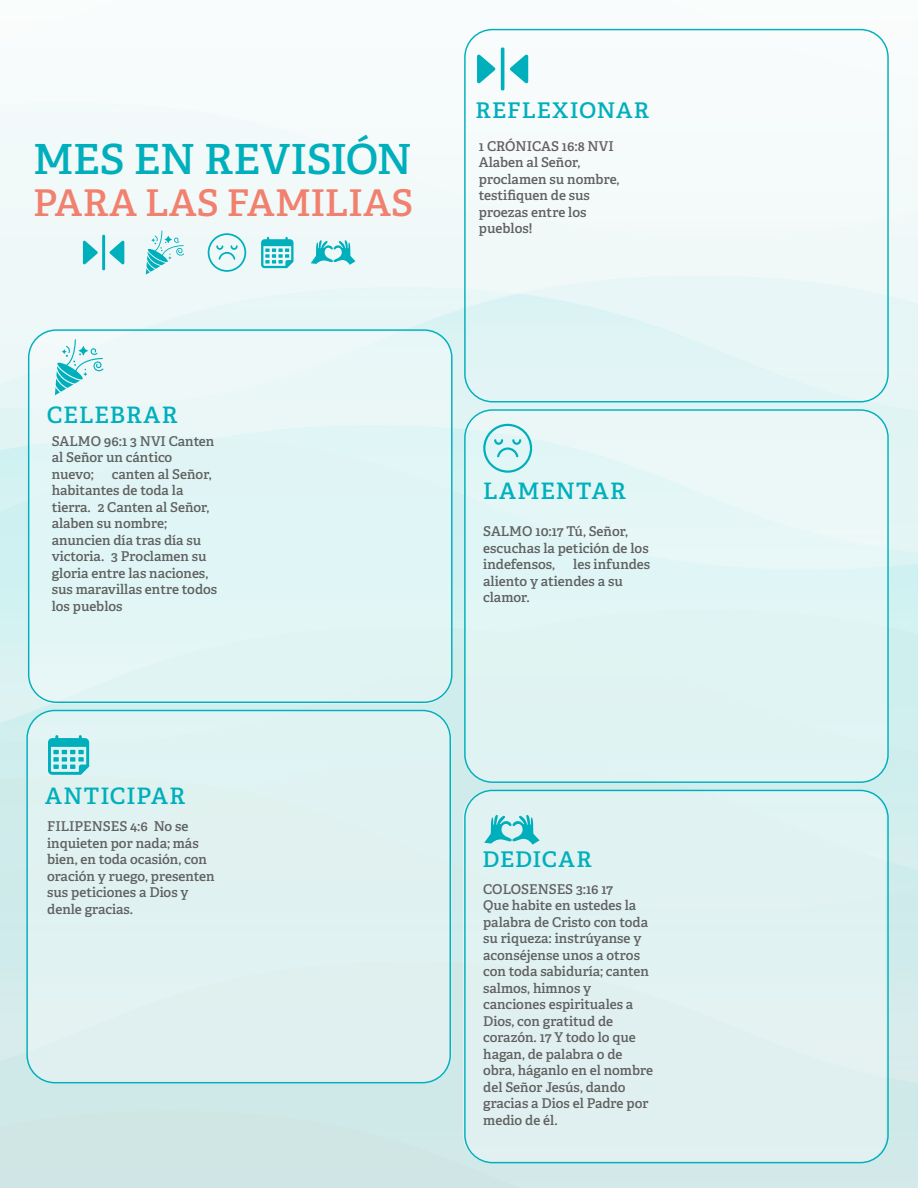
<style>
.page{position:relative;width:918px;height:1188px;background:#fff}
.page>*{position:absolute;margin:0;border:0;box-sizing:border-box;transform-origin:0 0}
.t1{font:600 41.55px "Adelle";letter-spacing:-.015em;color:#00afbc}
.t2{font:600 36.75px "Adelle";letter-spacing:.01em;color:#f1806e}
.t3{font:600 22.65px "Adelle";letter-spacing:.045em;color:#00afbc}
.t4{font:600 21.6px "Adelle";letter-spacing:.04em;color:#00afbc;scale:1.04 1}
.t5{font:600 13.5px/16.5px "Adelle";color:#606160}
</style>
<div class="page">
<img style="left:0;top:28px;width:918px;height:1160px">
<div style="left:465px;top:30px;width:423px;height:372px;background:linear-gradient(to bottom,#fdfdfd,#e2f4f5);border-radius:28px"></div>
<div style="left:465px;top:410px;width:423px;height:372px;background:#e0f5f5;border-radius:28px"></div>
<div style="left:28px;top:711px;width:423px;height:372px;background:#e0f1f1;border-radius:28px"></div>
<div style="left:463px;top:790px;width:423px;height:373px;background:#e0f2f2;border-radius:28px"></div>
<div style="left:29px;top:332px;width:423px;height:372px;background:linear-gradient(to right,#e3f6f6,#e1f5f5);border-radius:28px"></div>
<svg style="left:311px;top:240px;width:44px;height:25px"></svg>
<hr style="left:102px;top:235px;width:3px;height:35px;background:#00afbc">
<svg style="left:83px;top:241px;width:15px;height:23px"></svg>
<svg style="left:110px;top:241px;width:14px;height:23px"></svg>
<svg style="left:261px;top:237px;width:33px;height:31px"></svg>
<svg style="left:208px;top:233px;width:38px;height:39px"></svg>
<svg style="left:146px;top:230px;width:38px;height:45px"></svg>
<svg style="left:48px;top:735px;width:41px;height:40px"></svg>
<svg style="left:484px;top:815px;width:56px;height:30px"></svg>
<hr style="left:501px;top:47px;width:3px;height:43px;background:#00afbc;border-radius:2px">
<svg style="left:477px;top:55px;width:18px;height:28px"></svg>
<svg style="left:510px;top:55px;width:18px;height:28px"></svg>
<svg style="left:55px;top:339px;width:49px;height:56px"></svg>
<svg style="left:483px;top:424px;width:49px;height:49px"></svg>
<h1 class="t1" style="left:33px;top:134px;width:380px">MES EN REVISIÓN</h1>
<h2 class="t2" style="left:33px;top:180px;width:382px">PARA LAS FAMILIAS</h2>
<h3 class="t4" style="left:476px;top:96px;width:168px">REFLEXIONAR</h3>
<p class="t5" style="left:479px;top:138px;width:142px">1 CRÓNICAS 16:8 NVI<br>Alaben al Señor, proclamen su nombre, testifiquen de sus proezas entre los pueblos!</p>
<h3 class="t3" style="left:47px;top:400px;width:132px">CELEBRAR</h3>
<p class="t5" style="left:52px;top:433px;width:164px">SALMO 96:1 3 NVI Canten al Señor un cántico nuevo;</p>
<p class="t5" style="left:52px;top:466px;width:167px;text-indent:60px">canten al Señor, habitantes de toda la tierra. 2 Canten al Señor, alaben su nombre; anuncien día tras día su victoria. 3 Proclamen su gloria entre las naciones, sus maravillas entre todos los pueblos</p>
<h3 class="t3" style="left:483px;top:477px;width:144px">LAMENTAR</h3>
<p class="t5" style="left:483px;top:523px;width:167px">SALMO 10:17 Tú, Señor, escuchas la petición de los indefensos,</p>
<p class="t5" style="left:483px;top:556px;width:169px;text-indent:90px">les infundes aliento y atiendes a su clamor.</p>
<h3 class="t3" style="left:45px;top:781px;width:142px">ANTICIPAR</h3>
<p class="t5" style="left:47px;top:818px;width:169px">FILIPENSES 4:6 No se inquieten por nada; más bien, en toda ocasión, con oración y ruego, presenten sus peticiones a Dios y denle gracias.</p>
<h3 class="t4" style="left:482px;top:845px;width:107px">DEDICAR</h3>
<p class="t5" style="left:483px;top:881px;width:171px">COLOSENSES 3:16 17<br>Que habite en ustedes la palabra de Cristo con toda su riqueza: instrúyanse y aconséjense unos a otros con toda sabiduría; canten salmos, himnos y canciones espirituales a<br>Dios, con gratitud de corazón. 17 Y todo lo que hagan, de palabra o de obra, háganlo en el nombre del Señor Jesús, dando gracias a Dios el Padre por medio de él.</p>
</div>
